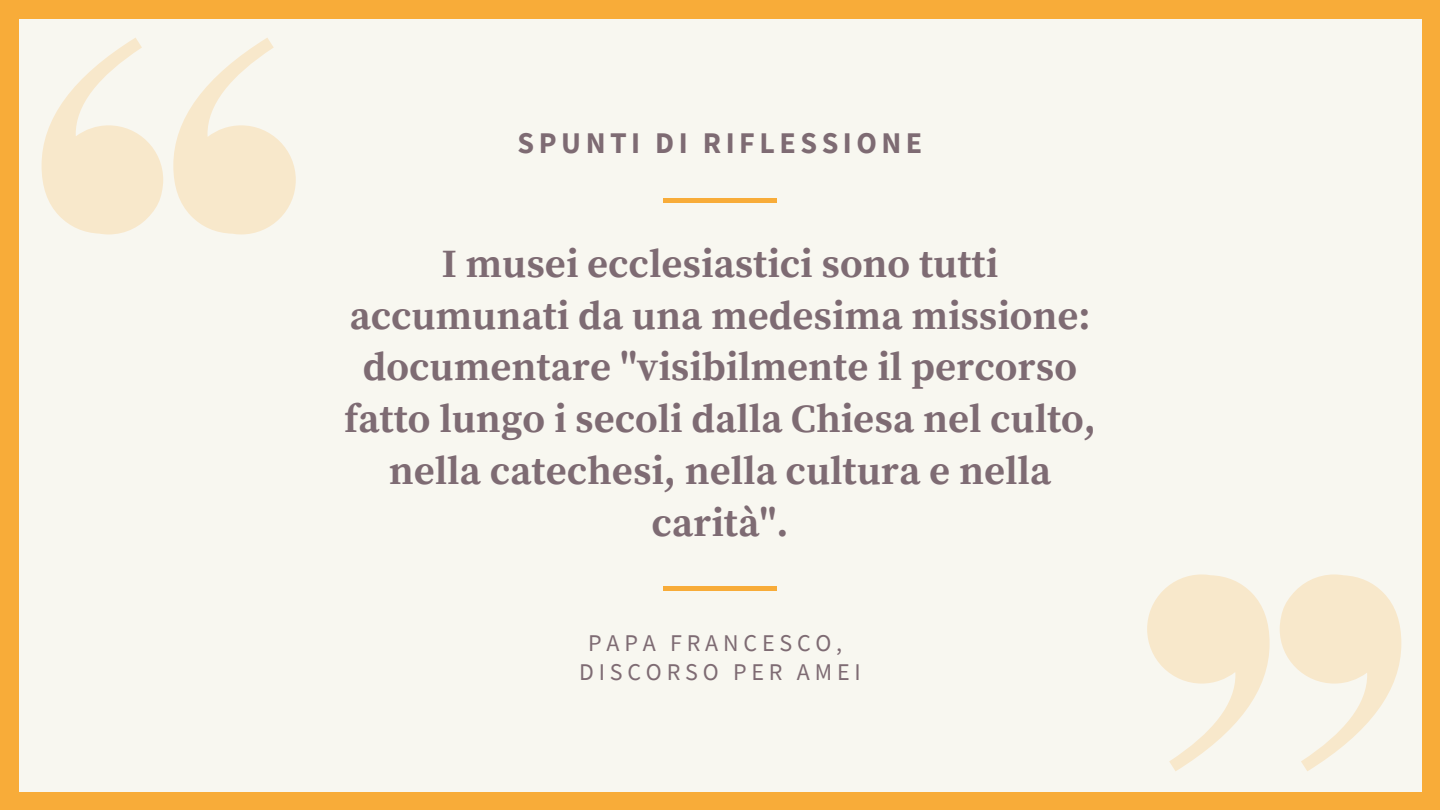
<style>
.page{position:relative;width:1440px;height:810px;background:#f8ac39}
.page>*{position:absolute;margin:0;border:0;box-sizing:border-box;transform-origin:0 0}
.t1{font:700 40px/51.8px "Source Serif Pro";color:#7e6b73;text-align:center}
.t2{font:700 30px "Source Sans Pro";letter-spacing:.15em;color:#7e6b73}
.t3{font:24px/28.5px "Source Sans Pro";letter-spacing:.2em;color:#7e6b73;text-align:center}
</style>
<div class="page">
<div style="left:19px;top:19px;width:1402px;height:772px;background:#f8f7f0"></div>
<svg style="left:42px;top:38px;width:121px;height:196px"></svg>
<svg style="left:173px;top:38px;width:123px;height:196px"></svg>
<div style="left:663px;top:198px;width:114px;height:5px;background:#f8ac39"></div>
<hr style="left:663px;top:587px;width:114px;height:4px;background:#f8ac39">
<svg style="left:1280px;top:574px;width:121px;height:197px"></svg>
<svg style="left:1147px;top:574px;width:123px;height:197px"></svg>
<p class="t2" style="left:518px;top:123px;width:406px">SPUNTI DI RIFLESSIONE</p>
<p class="t1" style="left:344px;top:239px;width:753px">I musei ecclesiastici sono tutti accumunati da una medesima missione: documentare "visibilmente il percorso fatto lungo i secoli dalla Chiesa nel culto, nella catechesi, nella cultura e nella carità".</p>
<p class="t3" style="left:579px;top:629px;width:283px">PAPA FRANCESCO,<br>DISCORSO PER AMEI</p>
</div>
